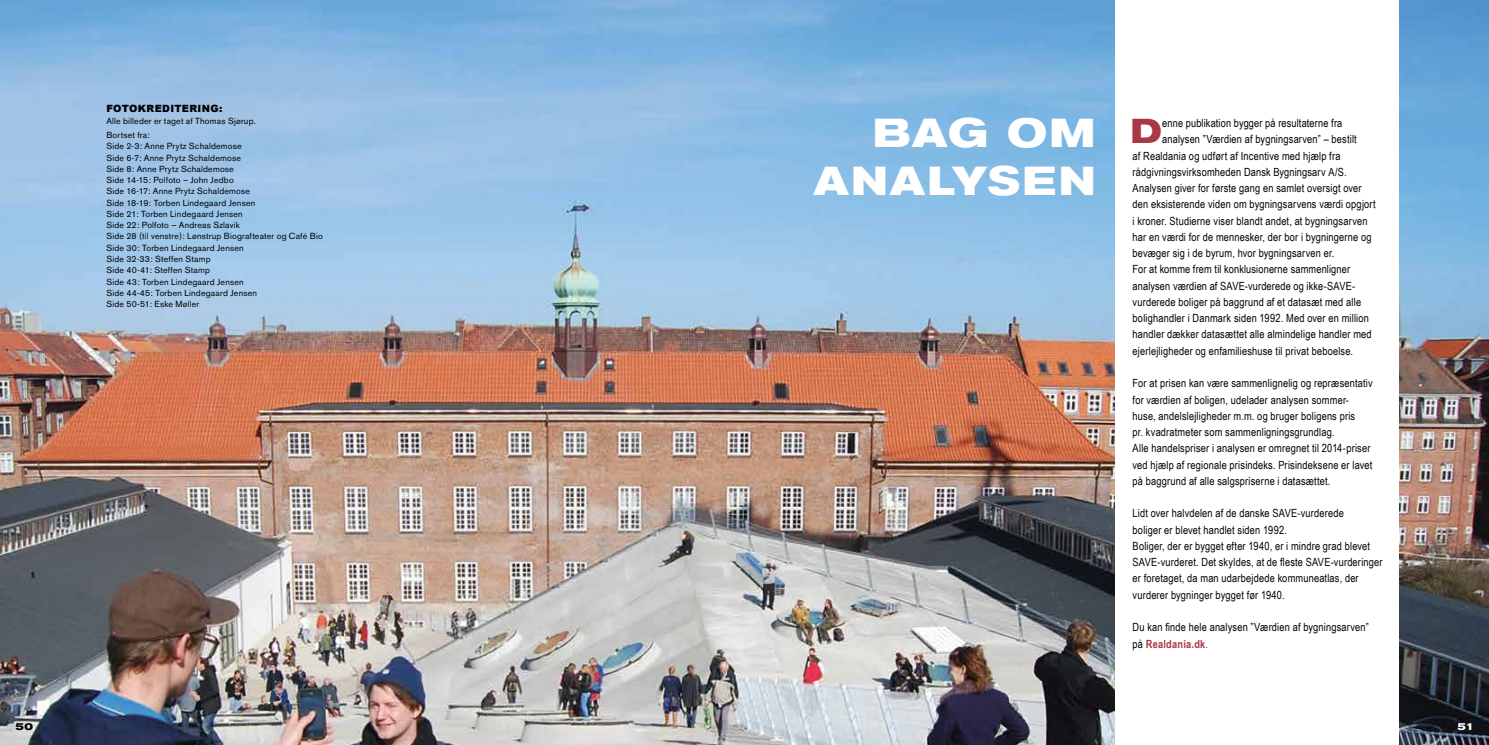
<style>
.page{position:relative;width:1489px;height:745px;background:#fff}
.page>*{position:absolute;margin:0;border:0;box-sizing:border-box;transform-origin:0 0}
.t1{font:700 expanded 40.12px/48.1px "Akzidenz Grotesk BE";letter-spacing:.045em;color:#fff;text-align:right}
.t2{font:700 expanded 34.25px "Akzidenz Grotesk BE";color:#aa3745}
.t3{font:11.25px/16.2px "Arial Narrow";letter-spacing:.015em;color:#000}
.t4{font:900 10px "Arial";letter-spacing:.03em;color:#000}
.t5{font:700 expanded 10px "Akzidenz Grotesk BE";color:#000}
.t6{font:700 expanded 10px "Akzidenz Grotesk BE";color:#fff}
.t7{font:8.75px/11.2px "Akzidenz Grotesk BE";letter-spacing:.02em;color:#000}
.s1{font-weight:700;color:#aa3745}
.s2{color:#aa3745}
</style>
<div class="page">
<img style="left:0;top:0;width:1488px;height:744px">
<div style="left:1114px;top:0;width:284px;height:744px;background:#fff"></div>
<p class="t4" style="left:106px;top:101px;width:118px">FOTOKREDITERING:</p>
<p class="t7" style="left:106px;top:114px;width:151px;line-height:13.8px">Alle billeder er taget af Thomas Sjørup.<br>Bortset fra:</p>
<p class="t7" style="left:106px;top:141px;width:218px">Side 2-3: Anne Prytz Schaldemose<br>Side 6-7: Anne Prytz Schaldemose<br>Side 8: Anne Prytz Schaldemose<br>Side 14-15: Polfoto – John Jedbo<br>Side 16-17: Anne Prytz Schaldemose<br>Side 18-19: Torben Lindegaard Jensen<br>Side 21: Torben Lindegaard Jensen<br>Side 22: Polfoto – Andreas Szlavik<br>Side 28 (til venstre): Lønstrup Biografteater og Café Bio Side 30: Torben Lindegaard Jensen<br>Side 32-33: Steffen Stamp<br>Side 40-41: Steffen Stamp<br>Side 43: Torben Lindegaard Jensen<br>Side 44-45: Torben Lindegaard Jensen<br>Side 50-51: Eske Møller</p>
<h1 class="t1" style="left:813px;top:109px;width:284px">BAG OM<br>ANALYSEN</h1>
<h2 class="t2" style="left:1130px;top:111px;width:30px">D</h2>
<p class="t3" style="left:1162px;top:114px;width:181px">enne publikation bygger på resultaterne fra</p>
<p class="t3" style="left:1162px;top:131px;width:196px">analysen ”Værdien af bygningsarven” – bestilt</p>
<p class="t3" style="left:1132px;top:147px;width:209px">af Realdania og udført af Incentive med hjælp fra</p>
<p class="t3" style="left:1132px;top:163px;width:215px">rådgivningsvirksomheden Dansk Bygningsarv A/S.</p>
<p class="t3" style="left:1132px;top:179px;width:230px">Analysen giver for første gang en samlet oversigt over</p>
<p class="t3" style="left:1132px;top:196px;width:245px">den eksisterende viden om bygningsarvens værdi opgjort</p>
<p class="t3" style="left:1132px;top:212px;width:236px">i kroner. Studierne viser blandt andet, at bygningsarven</p>
<p class="t3" style="left:1132px;top:228px;width:240px">har en værdi for de mennesker, der bor i bygningerne og</p>
<p class="t3" style="left:1132px;top:244px;width:203px">bevæger sig i de byrum, hvor bygningsarven er.</p>
<p class="t3" style="left:1132px;top:261px;width:219px">For at komme frem til konklusionerne sammenligner</p>
<p class="t3" style="left:1132px;top:277px;width:224px">analysen værdien af SAVE-vurderede og ikke-SAVE-</p>
<p class="t3" style="left:1132px;top:293px;width:230px">vurderede boliger på baggrund af et datasæt med alle</p>
<p class="t3" style="left:1132px;top:309px;width:238px">bolighandler i Danmark siden 1992. Med over en million</p>
<p class="t3" style="left:1132px;top:326px;width:241px">handler dækker datasættet alle almindelige handler med</p>
<p class="t3" style="left:1132px;top:342px;width:222px">ejerlejligheder og enfamilieshuse til privat beboelse.</p>
<p class="t3" style="left:1132px;top:374px;width:242px">For at prisen kan være sammenlignelig og repræsentativ for værdien af boligen, udelader analysen sommer&shy;huse, andelslejligheder m.m. og bruger boligens pris<br>pr. kvadratmeter som sammenligningsgrundlag.<br>Alle handelspriser i analysen er omregnet til 2014-priser ved hjælp af regionale prisindeks. Prisindeksene er lavet på baggrund af alle salgspriserne i datasættet.</p>
<p class="t3" style="left:1132px;top:504px;width:251px">Lidt over halvdelen af de danske SAVE-vurderede<br>boliger er blevet handlet siden 1992.<br>Boliger, der er bygget efter 1940, er i mindre grad blevet SAVE-vurderet. Det skyldes, at de fleste SAVE-vurderinger er foretaget, da man udarbejdede kommuneatlas, der vurderer bygninger bygget før 1940.</p>
<p class="t3" style="left:1132px;top:618px;width:238px">Du kan finde hele analysen ”Værdien af bygningsarven” på <span class="s1">Realdania.dk</span><span class="s2">.</span></p>
<p class="t5" style="left:16px;top:720px;width:19px">50</p>
<p class="t6" style="left:1457px;top:720px;width:18px">51</p>
</div>
